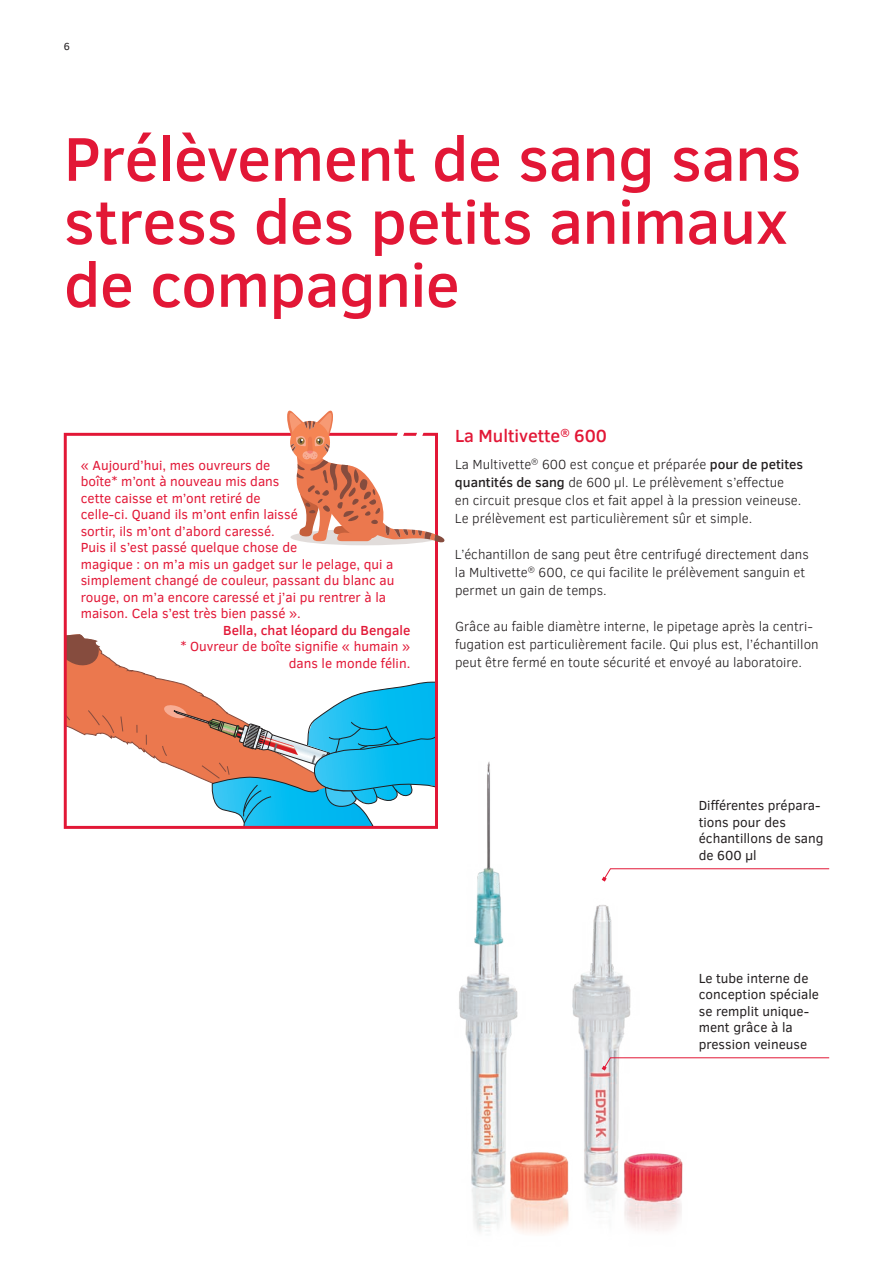
<style>
.page{position:relative;width:893px;height:1263px;background:#fff}
.page>*{position:absolute;margin:0;border:0;box-sizing:border-box;transform-origin:0 0}
.t1{font:500 63px/63px "Clear Sans";letter-spacing:-.01em;color:#e21736}
.t2{font:500 18px "Clear Sans";color:#e21736}
.t3{font:300 13.5px/18px "Clear Sans";color:#231f20}
.t4{font:13.5px/16.5px "Clear Sans";color:#e21736}
.t5{font:13.5px/16.5px "Clear Sans";color:#231f20}
.t6{font:500 13.5px "Clear Sans";color:#e21736}
.t7{font:10.5px "Clear Sans";color:#231f20}
.s1{font-weight:500}
</style>
<div class="page">
<svg style="left:64px;top:433px;width:374px;height:396px"></svg>
<svg style="left:287px;top:410px;width:158px;height:135px"></svg>
<img style="left:423px;top:740px;width:260px;height:494px">
<svg style="left:602px;top:1057px;width:228px;height:13px"></svg>
<svg style="left:602px;top:868px;width:228px;height:13px"></svg>
<p class="t7" style="left:64px;top:39px;width:8px">6</p>
<h1 class="t1" style="left:64px;top:126px;width:739px">Prélèvement de sang sans stress des petits animaux de compagnie</h1>
<p class="t4" style="left:81px;top:457px;width:315px">« Aujourd’hui, mes ouvreurs de<br>boîte* m’ont à nouveau mis dans<br>cette caisse et m’ont retiré de<br>celle-ci. Quand ils m’ont enfin laissé<br>sortir, ils m’ont d’abord caressé.<br>Puis il s’est passé quelque chose de<br>magique : on m’a mis un gadget sur le pelage, qui a simplement changé de couleur, passant du blanc au rouge, on m’a encore caressé et j’ai pu rentrer à la maison. Cela s’est très bien passé ».</p>
<p class="t6" style="left:223px;top:620px;width:189px">Bella, chat léopard du Bengale</p>
<p class="t4" style="left:180px;top:638px;width:231px;text-align:right">* Ouvreur de boîte signifie « humain » dans le monde félin.</p>
<h2 class="t2" style="left:455px;top:423px;width:154px">La Multivette<sup>®</sup> 600</h2>
<p class="t3" style="left:455px;top:455px;width:350px">La Multivette<sup>®</sup> 600 est conçue et préparée <span class="s1">pour de petites quantités de sang</span> de 600 µl. Le prélèvement s’effectue<br>en circuit presque clos et fait appel à la pression veineuse.<br>Le prélèvement est particulièrement sûr et simple.</p>
<p class="t3" style="left:455px;top:545px;width:355px">L’échantillon de sang peut être centrifugé directement dans la Multivette<sup>®</sup> 600, ce qui facilite le prélèvement sanguin et permet un gain de temps.</p>
<p class="t3" style="left:455px;top:617px;width:365px">Grâce au faible diamètre interne, le pipetage après la centri&shy;fugation est particulièrement facile. Qui plus est, l’échantillon peut être fermé en toute sécurité et envoyé au laboratoire.</p>
<p class="t5" style="left:699px;top:797px;width:126px">Différentes prépara&shy;tions pour des échantillons de sang de 600 µl</p>
<p class="t5" style="left:699px;top:970px;width:122px">Le tube interne de conception spéciale se remplit unique&shy;ment grâce à la pression veineuse</p>
</div>
